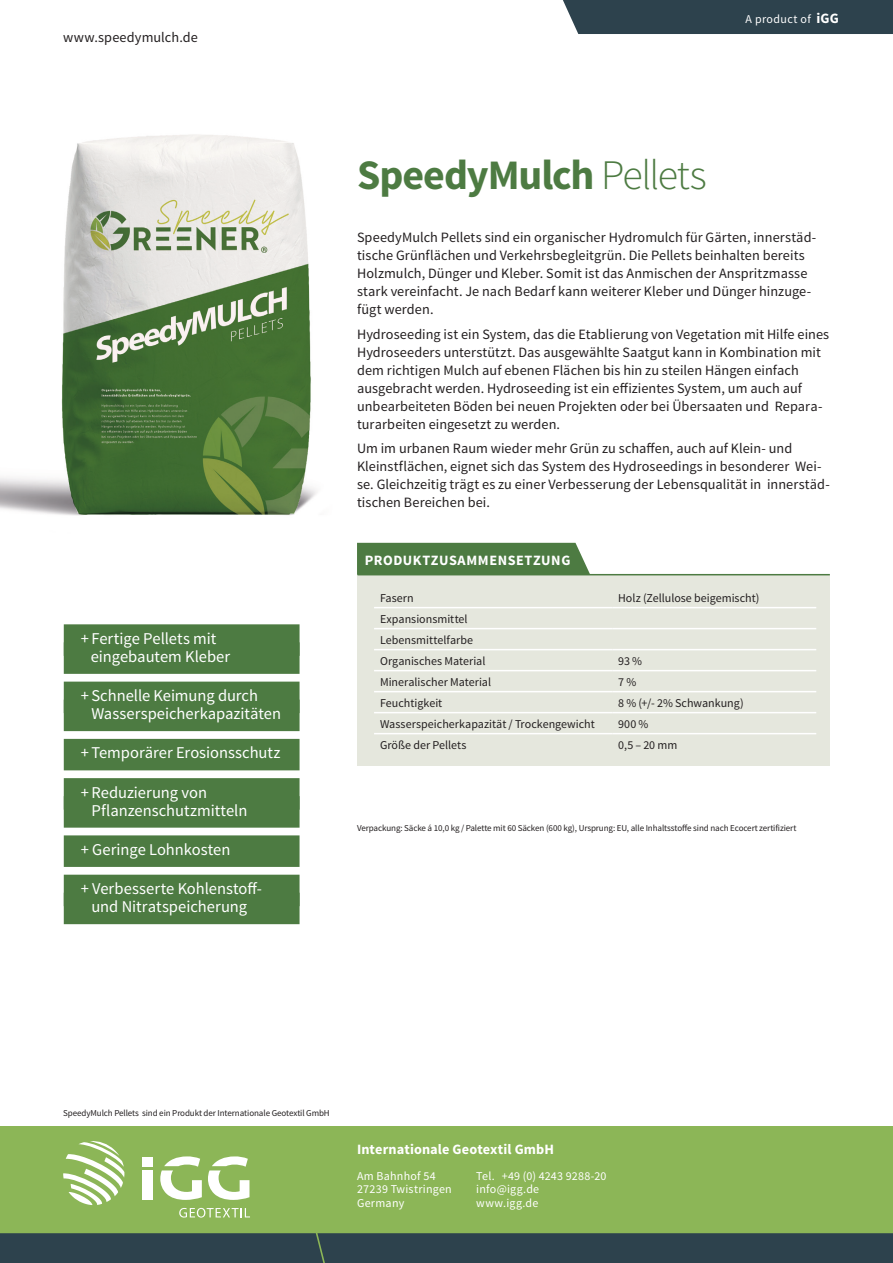
<style>
.page{position:relative;width:893px;height:1263px;background:#fff}
.page>*{position:absolute;margin:0;border:0;box-sizing:border-box;transform-origin:0 0}
.t1{font:700 42px "Source Sans Pro";letter-spacing:-.025em;color:#4d7b42}
.t2{font:16.5px/18px "Source Sans Pro";letter-spacing:-.005em;color:#fff}
.t3{font:14.25px/18px "Source Sans Pro";letter-spacing:.005em;color:#231f20}
.t4{font:700 14.25px "Source Sans Pro";letter-spacing:.015em;color:#fff}
.t5{font:700 14.25px "Source Sans Pro";letter-spacing:.04em;color:#fff}
.t6{font:12px/21px "Source Sans Pro";color:#231f20}
.t7{font:12px/13.5px "Source Sans Pro";letter-spacing:.02em;color:#fff}
.t8{font:9px "Source Sans Pro";letter-spacing:-.01em;color:#231f20}
.s1{font-weight:700;font-size:14.25px}
.s2{font-weight:300}
</style>
<div class="page">
<div style="left:563px;top:0;width:330px;height:34px;background:#2d424d"></div>
<div style="left:64px;top:624px;width:236px;height:32px;background:#4d7b42"></div>
<div style="left:64px;top:642px;width:236px;height:32px;background:#4d7b42"></div>
<div style="left:64px;top:682px;width:236px;height:31px;background:#4d7b42"></div>
<div style="left:64px;top:700px;width:236px;height:31px;background:#4d7b42"></div>
<div style="left:64px;top:739px;width:236px;height:31px;background:#4d7b42"></div>
<div style="left:64px;top:778px;width:236px;height:32px;background:#4d7b42"></div>
<div style="left:64px;top:796px;width:236px;height:32px;background:#4d7b42"></div>
<div style="left:64px;top:835px;width:236px;height:32px;background:#4d7b42"></div>
<div style="left:64px;top:875px;width:236px;height:31px;background:#4d7b42"></div>
<div style="left:64px;top:893px;width:236px;height:31px;background:#4d7b42"></div>
<div style="left:357px;top:575px;width:473px;height:191px;background:#e5e7dd"></div>
<hr style="left:374px;top:607px;width:238px;height:1px;background:#fff">
<hr style="left:612px;top:607px;width:204px;height:1px;background:#fff">
<hr style="left:374px;top:628px;width:238px;height:1px;background:#fff">
<hr style="left:612px;top:628px;width:204px;height:1px;background:#fff">
<hr style="left:374px;top:649px;width:238px;height:1px;background:#fff">
<hr style="left:612px;top:649px;width:204px;height:1px;background:#fff">
<hr style="left:374px;top:670px;width:238px;height:1px;background:#fff">
<hr style="left:612px;top:670px;width:204px;height:1px;background:#fff">
<hr style="left:374px;top:691px;width:238px;height:1px;background:#fff">
<hr style="left:612px;top:691px;width:204px;height:1px;background:#fff">
<hr style="left:374px;top:712px;width:238px;height:1px;background:#fff">
<hr style="left:612px;top:712px;width:204px;height:1px;background:#fff">
<hr style="left:374px;top:733px;width:238px;height:1px;background:#fff">
<hr style="left:612px;top:733px;width:204px;height:1px;background:#fff">
<div style="left:357px;top:543px;width:233px;height:32px;background:#4d7b42"></div>
<hr style="left:358px;top:574px;width:472px;height:1px;background:#4d7b42">
<div style="left:0;top:1127px;width:893px;height:136px;background:#8cb657"></div>
<svg style="left:179px;top:1208px;width:71px;height:9px"></svg>
<div style="left:143px;top:1157px;width:10px;height:9px;background:#fff"></div>
<div style="left:143px;top:1170px;width:10px;height:29px;background:#fff"></div>
<svg style="left:160px;top:1156px;width:42px;height:44px"></svg>
<svg style="left:208px;top:1156px;width:41px;height:44px"></svg>
<svg style="left:63px;top:1141px;width:61px;height:64px"></svg>
<div style="left:0;top:1233px;width:893px;height:30px;background:#2d424d"></div>
<img style="left:0;top:134px;width:317px;height:382px">
<p class="t3" style="left:63px;top:29px;width:136px">www.speedymulch.de</p>
<p class="t2" style="left:91px;top:630px;width:141px;text-indent:-10px">+ Fertige Pellets mit eingebautem Kleber</p>
<p class="t2" style="left:91px;top:687px;width:191px;text-indent:-11px">+ Schnelle Keimung durch<br>Wasserspeicherkapazitäten</p>
<p class="t2" style="left:81px;top:744px;width:201px">+ Temporärer Erosionsschutz</p>
<p class="t2" style="left:91px;top:783px;width:157px;text-indent:-11px">+ Reduzierung von<br>Pflanzenschutzmitteln</p>
<p class="t2" style="left:81px;top:841px;width:151px">+ Geringe Lohnkosten</p>
<p class="t2" style="left:81px;top:880px;width:183px;text-align:center">+ Verbesserte Kohlenstoff&shy;und Nitratspeicherung</p>
<p class="t7" style="left:746px;top:13px;width:95px">A product of <span class="s1">iGG</span></p>
<h1 class="t1" style="left:357px;top:148px;width:351px">SpeedyMulch <span class="s2">Pellets</span></h1>
<p class="t3" style="left:357px;top:229px;width:461px">SpeedyMulch Pellets sind ein organischer Hydromulch für Gärten, innerstäd&shy;tische Grünflächen und Verkehrsbegleitgrün. Die Pellets beinhalten bereits Holzmulch, Dünger und Kleber. Somit ist das Anmischen der Anspritzmasse stark vereinfacht. Je nach Bedarf kann weiterer Kleber und Dünger hinzuge&shy;fügt werden.</p>
<p class="t3" style="left:357px;top:325px;width:474px">Hydroseeding ist ein System, das die Etablierung von Vegetation mit Hilfe eines Hydroseeders unterstützt. Das ausgewählte Saatgut kann in Kombination mit dem richtigen Mulch auf ebenen Flächen bis hin zu steilen Hängen einfach ausgebracht werden. Hydroseeding ist ein effizientes System, um auch auf unbearbeiteten Böden bei neuen Projekten oder bei Übersaaten und Repara&shy;turarbeiten eingesetzt zu werden.</p>
<p class="t3" style="left:357px;top:439px;width:474px">Um im urbanen Raum wieder mehr Grün zu schaffen, auch auf Klein- und Kleinstflächen, eignet sich das System des Hydroseedings in besonderer Wei&shy;se. Gleichzeitig trägt es zu einer Verbesserung der Lebensqualität in innerstäd&shy;tischen Bereichen bei.</p>
<p class="t5" style="left:365px;top:551px;width:207px">PRODUKTZUSAMMENSETZUNG</p>
<p class="t6" style="left:380px;top:587px;width:35px">Fasern</p>
<p class="t6" style="left:618px;top:587px;width:143px">Holz (Zellulose beigemischt)</p>
<p class="t6" style="left:380px;top:608px;width:107px">Expansionsmittel<br>Lebensmittelfarbe<br>Organisches Material</p>
<p class="t6" style="left:618px;top:650px;width:25px">93 %</p>
<p class="t6" style="left:380px;top:671px;width:113px">Mineralischer Material</p>
<p class="t6" style="left:618px;top:671px;width:20px">7 %</p>
<p class="t6" style="left:380px;top:692px;width:64px">Feuchtigkeit</p>
<p class="t6" style="left:618px;top:692px;width:127px">8 % (+/- 2% Schwankung)</p>
<p class="t6" style="left:380px;top:713px;width:216px">Wasserspeicherkapazität / Trockengewicht</p>
<p class="t6" style="left:618px;top:713px;width:32px">900 %</p>
<p class="t6" style="left:380px;top:734px;width:88px">Größe der Pellets</p>
<p class="t6" style="left:618px;top:734px;width:61px">0,5 – 20 mm</p>
<p class="t8" style="left:357px;top:823px;width:441px">Verpackung: Säcke á 10,0 kg / Palette mit 60 Säcken (600 kg), Ursprung: EU, alle Inhaltsstoffe sind nach Ecocert zertifiziert</p>
<p class="t8" style="left:63px;top:1107px;width:268px">SpeedyMulch Pellets sind ein Produkt der Internationale Geotextil GmbH</p>
<p class="t4" style="left:357px;top:1140px;width:199px">Internationale Geotextil GmbH</p>
<p class="t7" style="left:357px;top:1169px;width:96px">Am Bahnhof 54<br>27239 Twistringen<br>Germany</p>
<p class="t7" style="left:476px;top:1169px;width:132px">Tel. +49 (0) 4243 9288-20 info@igg.de<br>www.igg.de</p>
</div>
